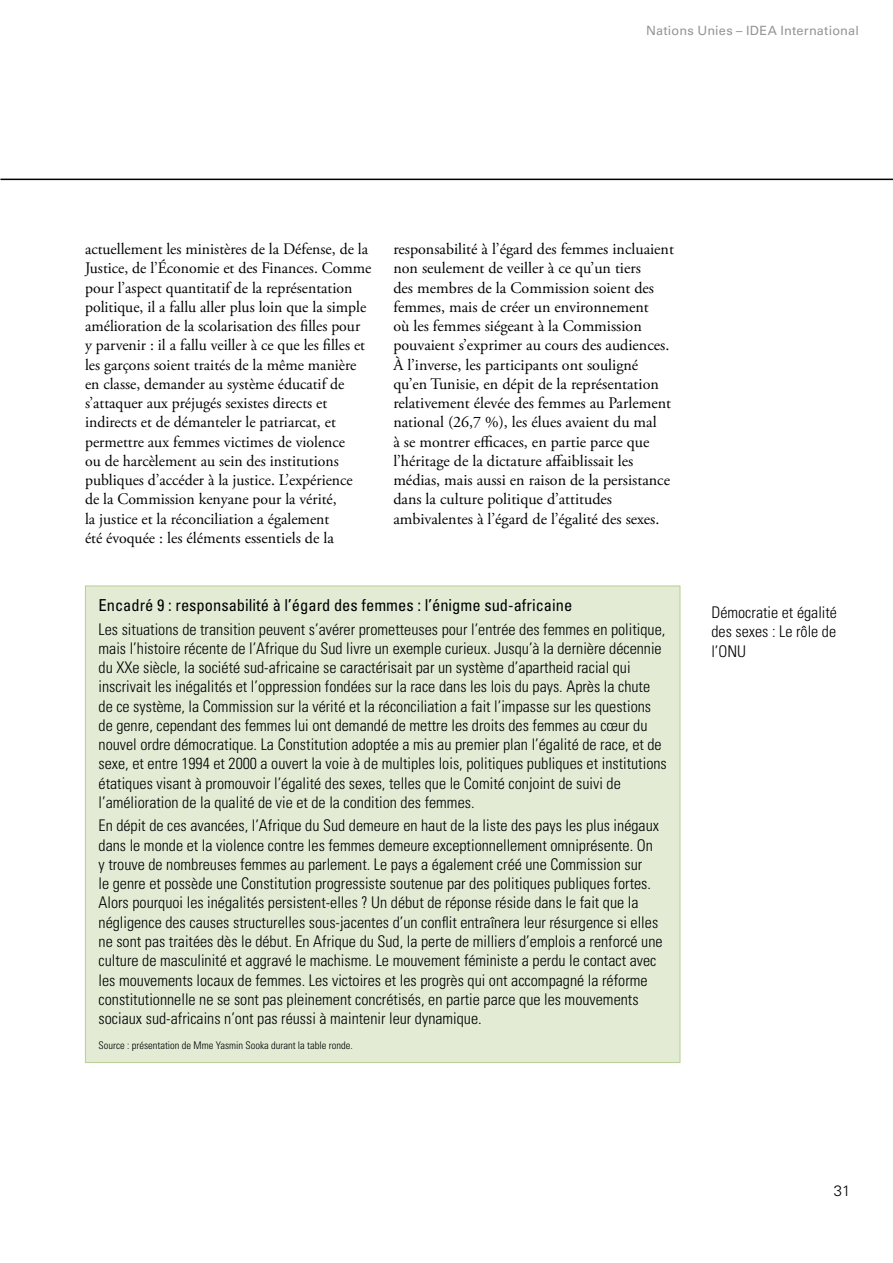
<style>
.page{position:relative;width:893px;height:1263px;background:#fff}
.page>*{position:absolute;margin:0;border:0;box-sizing:border-box;transform-origin:0 0}
.t1{font:condensed 16.5px "Univers LT Std";color:#000}
.t2{font:300 condensed 16.05px/19.2px "Univers LT Std";color:#000}
.t3{font:16.05px/19.2px "Adobe Garamond Pro";color:#000}
.t4{font:300 15px "Univers LT Std";color:#000}
.t5{font:12.75px "Univers LT Std";letter-spacing:.015em;color:#939598}
.t6{font:300 condensed 10.5px "Univers LT Std";color:#000}
</style>
<div class="page">
<hr style="left:0;top:179px;width:893px;height:1px;background:#000">
<div style="left:85px;top:586px;width:595px;height:476px;background:#e3ebd5"></div>
<p class="t5" style="left:646px;top:23px;width:214px">Nations Unies – IDEA International</p>
<p class="t3" style="left:85px;top:240px;width:288px">actuellement les ministères de la Défense, de la Justice, de l’Économie et des Finances. Comme pour l’aspect quantitatif de la représentation politique, il a fallu aller plus loin que la simple amélioration de la scolarisation des filles pour<br>y parvenir : il a fallu veiller à ce que les filles et les garçons soient traités de la même manière en classe, demander au système éducatif de s’attaquer aux préjugés sexistes directs et indirects et de démanteler le patriarcat, et permettre aux femmes victimes de violence<br>ou de harcèlement au sein des institutions publiques d’accéder à la justice. L’expérience<br>de la Commission kenyane pour la vérité,<br>la justice et la réconciliation a également<br>été évoquée : les éléments essentiels de la</p>
<p class="t3" style="left:393px;top:240px;width:282px">responsabilité à l’égard des femmes incluaient non seulement de veiller à ce qu’un tiers<br>des membres de la Commission soient des femmes, mais de créer un environnement<br>où les femmes siégeant à la Commission pouvaient s’exprimer au cours des audiences.<br>À l’inverse, les participants ont souligné qu’en Tunisie, en dépit de la représentation relativement élevée des femmes au Parlement national (26,7 %), les élues avaient du mal<br>à se montrer efficaces, en partie parce que l’héritage de la dictature affaiblissait les médias, mais aussi en raison de la persistance dans la culture politique d’attitudes ambivalentes à l’égard de l’égalité des sexes.</p>
<p class="t1" style="left:99px;top:595px;width:475px">Encadré 9 : responsabilité à l’égard des femmes : l’énigme sud-africaine</p>
<p class="t2" style="left:99px;top:619px;width:570px">Les situations de transition peuvent s’avérer prometteuses pour l’entrée des femmes en politique, mais l’histoire récente de l’Afrique du Sud livre un exemple curieux. Jusqu’à la dernière décennie du XXe siècle, la société sud-africaine se caractérisait par un système d’apartheid racial qui inscrivait les inégalités et l’oppression fondées sur la race dans les lois du pays. Après la chute de ce système, la Commission sur la vérité et la réconciliation a fait l’impasse sur les questions de genre, cependant des femmes lui ont demandé de mettre les droits des femmes au cœur du nouvel ordre démocratique. La Constitution adoptée a mis au premier plan l’égalité de race, et de sexe, et entre 1994 et 2000 a ouvert la voie à de multiples lois, politiques publiques et institutions étatiques visant à promouvoir l’égalité des sexes, telles que le Comité conjoint de suivi de l’amélioration de la qualité de vie et de la condition des femmes.</p>
<p class="t2" style="left:99px;top:816px;width:566px">En dépit de ces avancées, l’Afrique du Sud demeure en haut de la liste des pays les plus inégaux dans le monde et la violence contre les femmes demeure exceptionnellement omniprésente. On y trouve de nombreuses femmes au parlement. Le pays a également créé une Commission sur<br>le genre et possède une Constitution progressiste soutenue par des politiques publiques fortes.<br>Alors pourquoi les inégalités persistent-elles ? Un début de réponse réside dans le fait que la négligence des causes structurelles sous-jacentes d’un conflit entraînera leur résurgence si elles ne sont pas traitées dès le début. En Afrique du Sud, la perte de milliers d’emplois a renforcé une culture de masculinité et aggravé le machisme. Le mouvement féministe a perdu le contact avec les mouvements locaux de femmes. Les victoires et les progrès qui ont accompagné la réforme constitutionnelle ne se sont pas pleinement concrétisés, en partie parce que les mouvements sociaux sud-africains n’ont pas réussi à maintenir leur dynamique.</p>
<p class="t6" style="left:99px;top:1039px;width:256px">Source : présentation de Mme Yasmin Sooka durant la table ronde.</p>
<p class="t2" style="left:711px;top:603px;width:127px;text-align:justify">Démocratie et égalité des sexes : Le rôle de l’ONU</p>
<p class="t4" style="left:834px;top:1181px;width:18px">31</p>
</div>
